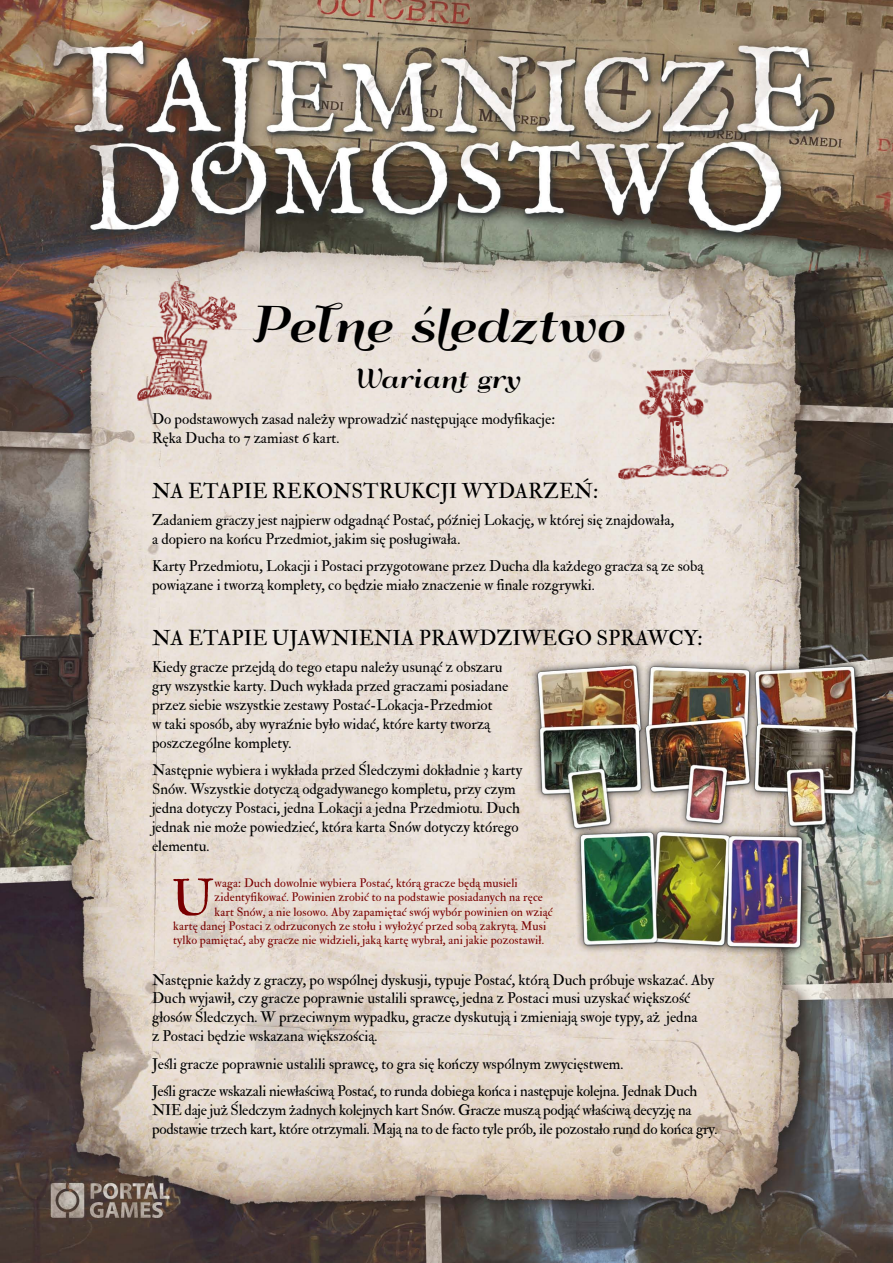
<style>
.page{position:relative;width:893px;height:1263px;background:#fff}
.page>*{position:absolute;margin:0;border:0;box-sizing:border-box;transform-origin:0 0}
.important_txt{font:51px "IM FELL Double Pica Roman";color:#790000}
.basic_txt{font:45px "Qumpellka No 12";color:#000}
.basic_txt-2{font:24px "Qumpellka No 12";color:#000}
.basic_txt-3{font:21px "IM FELL Double Pica Roman";color:#000}
.basic_txt-4{font:15px/18.9px "IM FELL Double Pica Roman";color:#000}
.important_txt-2{font:12px "IM FELL Double Pica Roman";letter-spacing:.01em;color:#790000}
</style>
<div class="page">
<img style="left:0;top:0;width:893px;height:1263px">
<img style="left:615px;top:368px;width:114px;height:112px">
<img style="left:137px;top:280px;width:101px;height:124px">
<img style="left:529px;top:635px;width:337px;height:320px">
<p class="basic_txt" style="left:249px;top:291px;width:377px">Pełne śledztwo</p>
<p class="basic_txt-2" style="left:353px;top:361px;width:168px">Wariant gry</p>
<p class="basic_txt-4" style="left:152px;top:410px;width:405px">Do podstawowych zasad należy wprowadzić następujące modyfikacje:<br>Ręka Ducha to 7 zamiast 6 kart.</p>
<p class="basic_txt-3" style="left:152px;top:478px;width:448px">NA ETAPIE REKONSTRUKCJI WYDARZEŃ:</p>
<p class="basic_txt-4" style="left:152px;top:511px;width:524px">Zadaniem graczy jest najpierw odgadnąć Postać, później Lokację, w której się znajdowała, a dopiero na końcu Przedmiot, jakim się posługiwała.</p>
<p class="basic_txt-4" style="left:152px;top:557px;width:553px">Karty Przedmiotu, Lokacji i Postaci przygotowane przez Ducha dla każdego gracza są ze sobą powiązane i tworzą komplety, co będzie miało znaczenie w finale rozgrywki.</p>
<p class="basic_txt-3" style="left:152px;top:625px;width:552px">NA ETAPIE UJAWNIENIA PRAWDZIWEGO SPRAWCY:</p>
<p class="basic_txt-4" style="left:152px;top:658px;width:358px">Kiedy gracze przejdą do tego etapu należy usunąć z obszaru gry wszystkie karty. Duch wykłada przed graczami posiadane przez siebie wszystkie zestawy Postać-Lokacja-Przedmiot<br>w taki sposób, aby wyraźnie było widać, które karty tworzą poszczególne komplety.</p>
<p class="basic_txt-4" style="left:152px;top:761px;width:372px">Następnie wybiera i wykłada przed Śledczymi dokładnie 3 karty Snów. Wszystkie dotyczą odgadywanego kompletu, przy czym jedna dotyczy Postaci, jedna Lokacji a jedna Przedmiotu. Duch jednak nie może powiedzieć, która karta Snów dotyczy którego elementu.</p>
<p class="important_txt" style="left:171px;top:867px;width:44px">U</p>
<p class="important_txt-2" style="left:215px;top:875px;width:305px">waga: Duch dowolnie wybiera Postać, którą gracze będą musieli</p>
<p class="important_txt-2" style="left:215px;top:890px;width:330px">zidentyfikować. Powinien zrobić to na podstawie posiadanych na ręce</p>
<p class="important_txt-2" style="left:215px;top:904px;width:339px">kart Snów, a nie losowo. Aby zapamiętać swój wybór powinien on wziąć</p>
<p class="important_txt-2" style="left:173px;top:918px;width:374px">kartę danej Postaci z odrzuconych ze stołu i wyłożyć przed sobą zakrytą. Musi</p>
<p class="important_txt-2" style="left:173px;top:933px;width:372px">tylko pamiętać, aby gracze nie widzieli, jaką kartę wybrał, ani jakie pozostawił.</p>
<p class="basic_txt-4" style="left:152px;top:970px;width:564px">Następnie każdy z graczy, po wspólnej dyskusji, typuje Postać, którą Duch próbuje wskazać. Aby Duch wyjawił, czy gracze poprawnie ustalili sprawcę, jedna z Postaci musi uzyskać większość głosów Śledczych. W przeciwnym wypadku, gracze dyskutują i zmieniają swoje typy, aż jedna<br>z Postaci będzie wskazana większością.</p>
<p class="basic_txt-4" style="left:152px;top:1054px;width:473px">Jeśli gracze poprawnie ustalili sprawcę, to gra się kończy wspólnym zwycięstwem.</p>
<p class="basic_txt-4" style="left:152px;top:1082px;width:567px">Jeśli gracze wskazali niewłaściwą Postać, to runda dobiega końca i następuje kolejna. Jednak Duch<br>NIE daje już Śledczym żadnych kolejnych kart Snów. Gracze muszą podjąć właściwą decyzję na podstawie trzech kart, które otrzymali. Mają na to de facto tyle prób, ile pozostało rund do końca gry.</p>
</div>
